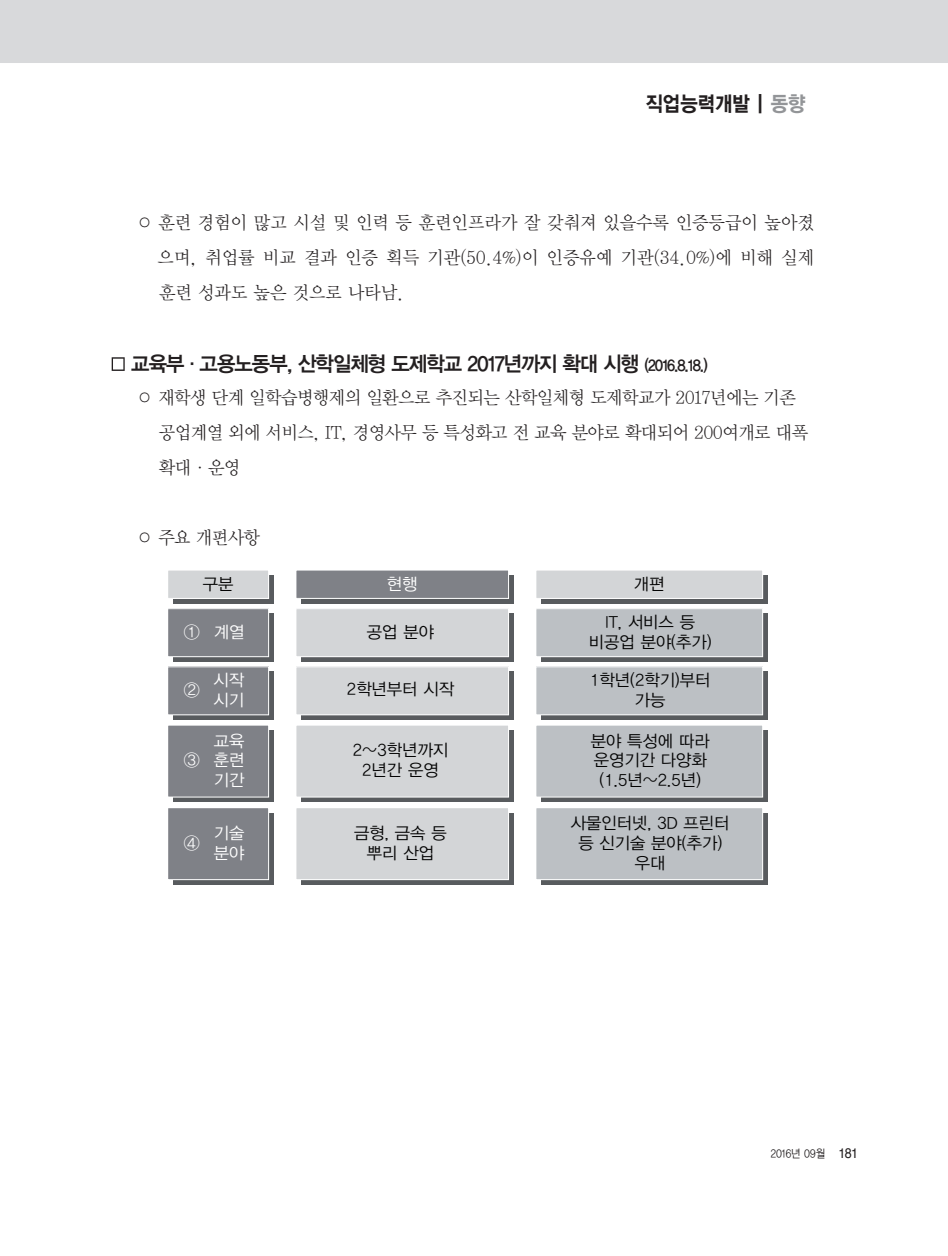
<style>
.page{position:relative;width:948px;height:1256px;background:#fff}
.page>*{position:absolute;margin:0;border:0;box-sizing:border-box;transform-origin:0 0}
.t1{font:21px "YDVYGO14";letter-spacing:-.045em;color:#231f20;scale:.95 1}
.t2{font:21px "YDVYGO15";color:#231f20;scale:.9 1}
.t3{font:18.2px/35px "YDVY Mj O12";letter-spacing:-.03em;color:#231f20;text-align:justify;scale:.96 1}
.t4{font:16.62px/19.9px "YDIYGO320";color:#030303;text-align:center}
.t5{font:16.62px/19.9px "YDIYGO320";color:#fff}
.t6{font:11.38px "YDVYGO12";color:#231f20;scale:.9 1}
.s1{color:#939598}
.s2{font-size:15.58px}
.s3{font-family:"Helvetica";font-size:14px}
</style>
<div class="page">
<div style="left:0;top:0;width:947px;height:113px;background:#d8d9db"></div>
<div style="left:0;top:63px;width:947px;height:50px;background:#fff"></div>
<svg style="left:112px;top:357px;width:13px;height:14px"></svg>
<div style="left:173px;top:575px;width:101px;height:28px;background:linear-gradient(to bottom,#636669,#5c5f62)"></div>
<div style="left:301px;top:575px;width:213px;height:28px;background:linear-gradient(to right,#585b5e,#585b5e)"></div>
<svg style="left:541px;top:575px;width:227px;height:28px"></svg>
<svg style="left:173px;top:613px;width:101px;height:48px"></svg>
<svg style="left:301px;top:613px;width:213px;height:48px"></svg>
<svg style="left:541px;top:613px;width:227px;height:48px"></svg>
<svg style="left:173px;top:671px;width:101px;height:48px"></svg>
<svg style="left:301px;top:671px;width:213px;height:48px"></svg>
<svg style="left:541px;top:671px;width:227px;height:48px"></svg>
<div style="left:173px;top:730px;width:101px;height:72px;background:linear-gradient(to bottom,#626568,#5f6265)"></div>
<div style="left:301px;top:730px;width:213px;height:72px;background:linear-gradient(to right,#585b5e,#585b5e)"></div>
<svg style="left:541px;top:730px;width:227px;height:72px"></svg>
<div style="left:173px;top:812px;width:101px;height:72px;background:linear-gradient(to right,#646769,#636669)"></div>
<div style="left:301px;top:812px;width:213px;height:72px;background:linear-gradient(to right,#646769,#636668)"></div>
<div style="left:541px;top:812px;width:227px;height:72px;background:linear-gradient(to bottom,#65686b,#65676a)"></div>
<div style="left:168px;top:570px;width:100px;height:28px;background:#d3d5d7"></div>
<div style="left:167px;top:569px;width:102px;height:29px;border:1px solid #fff"></div>
<div style="left:296px;top:570px;width:212px;height:28px;background:#7f8187"></div>
<div style="left:295px;top:569px;width:214px;height:29px;border:1px solid #fff"></div>
<div style="left:536px;top:570px;width:226px;height:28px;background:#d3d5d7"></div>
<div style="left:535px;top:569px;width:228px;height:29px;border:1px solid #fff"></div>
<div style="left:168px;top:608px;width:100px;height:48px;background:#7f8187"></div>
<div style="left:167px;top:608px;width:102px;height:49px;border:1px solid #fff"></div>
<div style="left:296px;top:608px;width:212px;height:48px;background:#d3d5d7"></div>
<div style="left:295px;top:608px;width:214px;height:49px;border:1px solid #fff"></div>
<div style="left:536px;top:608px;width:226px;height:48px;background:#bcc0c4"></div>
<div style="left:535px;top:608px;width:228px;height:49px;border:1px solid #fff"></div>
<div style="left:168px;top:666px;width:100px;height:48px;background:#7f8187"></div>
<div style="left:167px;top:666px;width:102px;height:49px;border:1px solid #fff"></div>
<div style="left:296px;top:666px;width:212px;height:48px;background:#d3d5d7"></div>
<div style="left:295px;top:666px;width:214px;height:49px;border:1px solid #fff"></div>
<div style="left:536px;top:666px;width:226px;height:48px;background:#bcc0c4"></div>
<div style="left:535px;top:666px;width:228px;height:49px;border:1px solid #fff"></div>
<div style="left:168px;top:725px;width:100px;height:71px;background:#7f8187"></div>
<div style="left:167px;top:724px;width:102px;height:73px;border:1px solid #fff"></div>
<div style="left:296px;top:725px;width:212px;height:71px;background:#d3d5d7"></div>
<div style="left:295px;top:724px;width:214px;height:73px;border:1px solid #fff"></div>
<div style="left:536px;top:725px;width:226px;height:71px;background:#bcc0c4"></div>
<div style="left:535px;top:724px;width:228px;height:73px;border:1px solid #fff"></div>
<div style="left:168px;top:807px;width:100px;height:72px;background:#7f8187"></div>
<div style="left:167px;top:807px;width:102px;height:72px;border:1px solid #fff"></div>
<div style="left:296px;top:807px;width:212px;height:72px;background:#d3d5d7"></div>
<div style="left:295px;top:807px;width:214px;height:72px;border:1px solid #fff"></div>
<div style="left:536px;top:807px;width:226px;height:72px;background:#bcc0c4"></div>
<div style="left:535px;top:807px;width:228px;height:72px;border:1px solid #fff"></div>
<p class="t2" style="left:645px;top:91px;width:179px">직업능력개발 | <span class="s1">동향</span></p>
<p class="t3" style="left:158px;top:205px;width:685px;text-indent:-21px">○ 훈련 경험이 많고 시설 및 인력 등 훈련인프라가 잘 갖춰져 있을수록 인증등급이 높아졌 으며, 취업률 비교 결과 인증 획득 기관(50.4%)이 인증유예 기관(34.0%)에 비해 실제 훈련 성과도 높은 것으로 나타남.</p>
<p class="t1" style="left:131px;top:351px;width:608px">교육부 · 고용노동부, 산학일체형 도제학교 2017년까지 확대 시행 <span class="s2">(2016.8.18.)</span></p>
<p class="t3" style="left:159px;top:380px;width:677px;text-align:left;text-indent:-22px">○ 재학생 단계 일학습병행제의 일환으로 추진되는 산학일체형 도제학교가 2017년에는 기존 공업계열 외에 서비스, IT, 경영사무 등 특성화고 전 교육 분야로 확대되어 200여개로 대폭 확대 · 운영</p>
<p class="t3" style="left:136px;top:520px;width:130px">○ 주요 개편사항</p>
<p class="t4" style="left:203px;top:573px;width:32px">구분</p>
<p class="t5" style="left:214px;top:622px;width:32px">계열</p>
<p class="t5" style="left:214px;top:670px;width:32px">시작 시기</p>
<p class="t5" style="left:183px;top:622px;width:18px">①</p>
<p class="t5" style="left:183px;top:680px;width:18px">②</p>
<p class="t5" style="left:183px;top:750px;width:18px">③</p>
<p class="t5" style="left:214px;top:730px;width:32px;text-align:justify">교육 훈련 기간</p>
<p class="t5" style="left:183px;top:833px;width:18px">④</p>
<p class="t5" style="left:214px;top:823px;width:32px">기술 분야</p>
<p class="t5" style="left:387px;top:573px;width:32px">현행</p>
<p class="t4" style="left:634px;top:573px;width:32px">개편</p>
<p class="t4" style="left:367px;top:622px;width:68px">공업 분야</p>
<p class="t4" style="left:347px;top:679px;width:108px">2학년부터 시작</p>
<p class="t4" style="left:353px;top:740px;width:96px">2~3학년까지<br>2년간 운영</p>
<p class="t4" style="left:354px;top:823px;width:94px">금형, 금속 등 뿌리 산업</p>
<p class="t4" style="left:589px;top:612px;width:124px">IT, 서비스 등 비공업 분야(추가)</p>
<p class="t4" style="left:590px;top:670px;width:122px">1학년(2학기)부터 가능</p>
<p class="t4" style="left:591px;top:730px;width:120px">분야 특성에 따라 운영기간 다양화 (1.5년~2.5년)</p>
<p class="t4" style="left:571px;top:813px;width:160px">사물인터넷, 3D 프린터 등 신기술 분야(추가) 우대</p>
<p class="t6" style="left:770px;top:1146px;width:98px">2016년 09월 <span class="s3">181</span></p>
</div>
